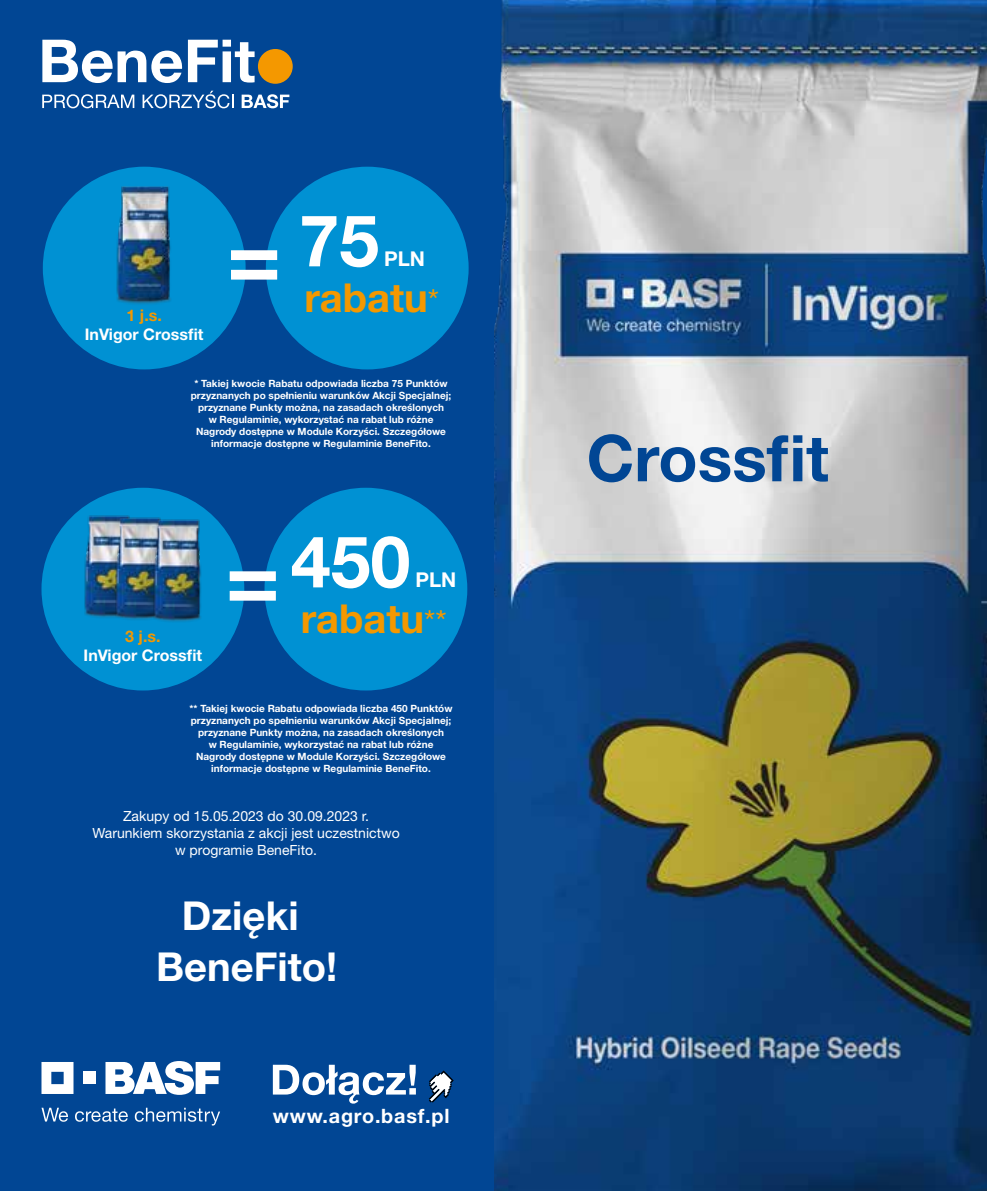
<style>
.page{position:relative;width:987px;height:1191px;background:#fff}
.page>*{position:absolute;margin:0;border:0;box-sizing:border-box;transform-origin:0 0}
.t1{font:700 71.6px "Helvetica Neue LT Pro";color:#fff}
.t2{font:700 64.4px "Helvetica Neue LT Pro";color:#014694}
.t3{font:700 40px/50.4px "Helvetica Neue LT Pro";color:#fff;text-align:center}
.t4{font:700 40px "Helvetica Neue LT Pro";color:#f49800}
.t5{font:700 20.4px "Helvetica Neue LT Pro";color:#fff}
.t6{font:700 19.8px "Helvetica Neue LT Pro";letter-spacing:.04em;color:#fff}
.t7{font:700 16px "Helvetica Neue LT Pro";color:#fff}
.t8{font:700 16px "Helvetica Neue LT Pro";color:#f49800}
.t9{font:14px/16.8px "Helvetica Neue LT Pro";color:#fff;text-align:center}
.t10{font:700 10px/12px "Helvetica Neue LT Pro";color:#fff;text-align:center}
.s1{font-weight:400;font-size:32px}
</style>
<div class="page">
<img style="left:493px;top:0;width:493px;height:1191px">
<div style="left:0;top:0;width:493px;height:1191px;background:#014694"></div>
<svg style="left:41px;top:1062px;width:32px;height:32px"></svg>
<div style="left:83px;top:1071px;width:13px;height:13px;background:#fff"></div>
<svg style="left:105px;top:1061px;width:115px;height:33px"></svg>
<svg style="left:42px;top:1107px;width:26px;height:14px"></svg>
<svg style="left:75px;top:1108px;width:53px;height:13px"></svg>
<svg style="left:135px;top:1107px;width:85px;height:18px"></svg>
<svg style="left:429px;top:1070px;width:24px;height:32px"></svg>
<svg style="left:273px;top:1064px;width:143px;height:39px"></svg>
<svg style="left:42px;top:40px;width:212px;height:43px"></svg>
<svg style="left:42px;top:94px;width:92px;height:14px"></svg>
<svg style="left:142px;top:91px;width:91px;height:17px"></svg>
<svg style="left:242px;top:94px;width:47px;height:14px"></svg>
<div style="left:258px;top:49px;width:35px;height:35px;background:#f49800;border-radius:50%"></div>
<div style="left:43px;top:167px;width:202px;height:202px;background:#0091d3;border-radius:50%"></div>
<div style="left:266px;top:167px;width:202px;height:202px;background:#0091d3;border-radius:50%"></div>
<svg style="left:231px;top:250px;width:46px;height:30px"></svg>
<div style="left:41px;top:488px;width:203px;height:202px;background:#0091d3;border-radius:50%"></div>
<div style="left:264px;top:488px;width:203px;height:202px;background:#0091d3;border-radius:50%"></div>
<svg style="left:230px;top:571px;width:46px;height:29px"></svg>
<img style="left:117px;top:170px;width:54px;height:134px">
<img style="left:84px;top:501px;width:31px;height:117px">
<img style="left:115px;top:515px;width:39px;height:105px">
<img style="left:154px;top:505px;width:47px;height:117px">
<h3 class="t8" style="left:126px;top:305px;width:37px">1 j.s.</h3>
<h3 class="t7" style="left:85px;top:324px;width:120px">InVigor Crossfit</h3>
<h1 class="t1" style="left:299px;top:196px;width:81px">75</h1>
<h3 class="t5" style="left:384px;top:246px;width:42px">PLN</h3>
<h3 class="t4" style="left:304px;top:273px;width:136px">rabatu<span class="s1">*</span></h3>
<p class="t10" style="left:191px;top:377px;width:262px">* Takiej kwocie Rabatu odpowiada liczba 75 Punktów przyznanych po spełnieniu warunków Akcji Specjalnej; przyznane Punkty można, na zasadach określonych<br>w Regulaminie, wykorzystać na rabat lub różne Nagrody dostępne w Module Korzyści. Szczegółowe informacje dostępne w Regulaminie BeneFito.</p>
<h3 class="t8" style="left:125px;top:626px;width:37px">3 j.s.</h3>
<h3 class="t7" style="left:84px;top:645px;width:120px">InVigor Crossfit</h3>
<h1 class="t1" style="left:291px;top:517px;width:121px">450</h1>
<h3 class="t5" style="left:415px;top:567px;width:42px">PLN</h3>
<h3 class="t4" style="left:301px;top:594px;width:147px">rabatu<span class="s1">**</span></h3>
<p class="t10" style="left:189px;top:701px;width:264px">** Takiej kwocie Rabatu odpowiada liczba 450 Punktów przyznanych po spełnieniu warunków Akcji Specjalnej; przyznane Punkty można, na zasadach określonych<br>w Regulaminie, wykorzystać na rabat lub różne Nagrody dostępne w Module Korzyści. Szczegółowe informacje dostępne w Regulaminie BeneFito.</p>
<h3 class="t9" style="left:92px;top:807px;width:309px">Zakupy od 15.05.2023 do 30.09.2023 r.<br>Warunkiem skorzystania z akcji jest uczestnictwo w programie BeneFito.</h3>
<h3 class="t3" style="left:156px;top:890px;width:183px">Dzięki<br>BeneFito!</h3>
<h3 class="t6" style="left:273px;top:1103px;width:178px">www.agro.basf.pl</h3>
<h2 class="t2" style="left:586px;top:418px;width:244px">Crossfit</h2>
</div>
